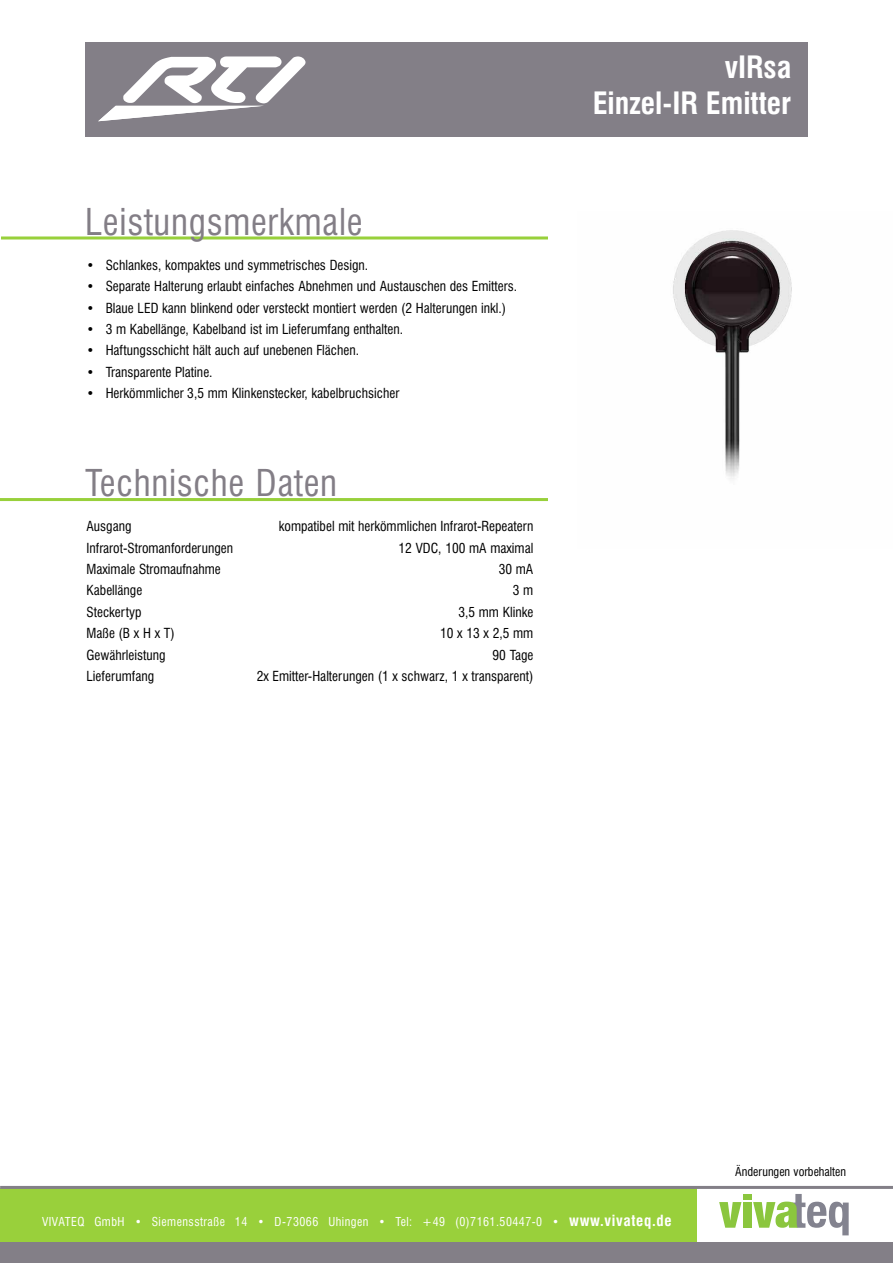
<style>
.page{position:relative;width:893px;height:1263px;background:#fff}
.page>*{position:absolute;margin:0;border:0;box-sizing:border-box;transform-origin:0 0}
.t1{font:condensed 36px "Swiss 721 BT";letter-spacing:.02em;color:#837e86}
.t2{font:700 condensed 30px/36px "Swiss 721 BT";color:#fff;text-align:right}
.t3{font:condensed 13.5px "Swiss 721 BT";color:#000}
.t4{font:condensed 12px "Swiss 721 BT";letter-spacing:.04em;color:#fff}
.t5{font:condensed 12px "Swiss 721 BT";color:#000}
.s1{font-weight:700;font-size:15px}
</style>
<div class="page">
<div style="left:85px;top:43px;width:723px;height:94px;background:#837f87"></div>
<svg style="left:98px;top:56px;width:208px;height:65px"></svg>
<hr style="left:1px;top:236px;width:807px;height:3px;background:#98d03b">
<div style="left:0;top:1188px;width:697px;height:66px;background:#99d03b"></div>
<svg style="left:753px;top:1194px;width:96px;height:41px"></svg>
<div style="left:743px;top:1202px;width:8px;height:26px;background:#8bc63e"></div>
<div style="left:743px;top:1194px;width:8px;height:6px;background:#8bc63e"></div>
<svg style="left:719px;top:1202px;width:22px;height:26px"></svg>
<hr style="left:0;top:1186px;width:893px;height:3px;background:#837f87">
<div style="left:0;top:1242px;width:893px;height:21px;background:#837f87"></div>
<hr style="left:0;top:498px;width:805px;height:3px;background:#98d03b">
<div style="left:548px;top:187px;width:345px;height:892px;background:#fff"></div>
<img style="left:673px;top:230px;width:119px;height:249px">
<h1 class="t1" style="left:85px;top:201px;width:279px">Leistungsmerkmale</h1>
<p class="t3" style="left:87px;top:257px;width:283px">• Schlankes, kompaktes und symmetrisches Design.</p>
<p class="t3" style="left:87px;top:279px;width:432px">• Separate Halterung erlaubt einfaches Abnehmen und Austauschen des Emitters.</p>
<p class="t3" style="left:87px;top:300px;width:421px">• Blaue LED kann blinkend oder versteckt montiert werden (2 Halterungen inkl.)</p>
<p class="t3" style="left:87px;top:321px;width:318px">• 3 m Kabellänge, Kabelband ist im Lieferumfang enthalten.</p>
<p class="t3" style="left:87px;top:343px;width:274px">• Haftungsschicht hält auch auf unebenen Flächen.</p>
<p class="t3" style="left:87px;top:364px;width:128px">• Transparente Platine.</p>
<p class="t3" style="left:87px;top:385px;width:314px">• Herkömmlicher 3,5 mm Klinkenstecker, kabelbruchsicher</p>
<h1 class="t1" style="left:85px;top:463px;width:254px">Technische Daten</h1>
<p class="t3" style="left:87px;top:519px;width:46px">Ausgang</p>
<p class="t3" style="left:279px;top:519px;width:256px">kompatibel mit herkömmlichen Infrarot-Repeatern</p>
<p class="t3" style="left:87px;top:540px;width:148px">Infrarot-Stromanforderungen</p>
<p class="t3" style="left:399px;top:540px;width:136px">12 VDC, 100 mA maximal</p>
<p class="t3" style="left:87px;top:561px;width:136px">Maximale Stromaufnahme</p>
<p class="t3" style="left:499px;top:561px;width:36px">30 mA</p>
<p class="t3" style="left:87px;top:583px;width:57px">Kabellänge</p>
<p class="t3" style="left:513px;top:583px;width:22px">3 m</p>
<p class="t3" style="left:87px;top:604px;width:57px">Steckertyp</p>
<p class="t3" style="left:458px;top:604px;width:77px">3,5 mm Klinke</p>
<p class="t3" style="left:87px;top:626px;width:90px">Maße (B x H x T)</p>
<p class="t3" style="left:440px;top:626px;width:95px">10 x 13 x 2,5 mm</p>
<p class="t3" style="left:87px;top:647px;width:80px">Gewährleistung</p>
<p class="t3" style="left:493px;top:647px;width:42px">90 Tage</p>
<p class="t3" style="left:87px;top:668px;width:69px">Lieferumfang</p>
<p class="t3" style="left:257px;top:668px;width:278px">2x Emitter-Halterungen (1 x schwarz, 1 x transparent)</p>
<h2 class="t2" style="left:593px;top:49px;width:200px">vIRsa<br>Einzel-IR Emitter</h2>
<p class="t5" style="left:735px;top:1165px;width:112px">Änderungen vorbehalten</p>
<p class="t4" style="left:42px;top:1215px;width:631px">VIVATEQ GmbH • Siemensstraße 14 • D-73066 Uhingen • Tel: +49 (0)7161.50447-0 • <span class="s1">www.vivateq.de</span></p>
</div>
